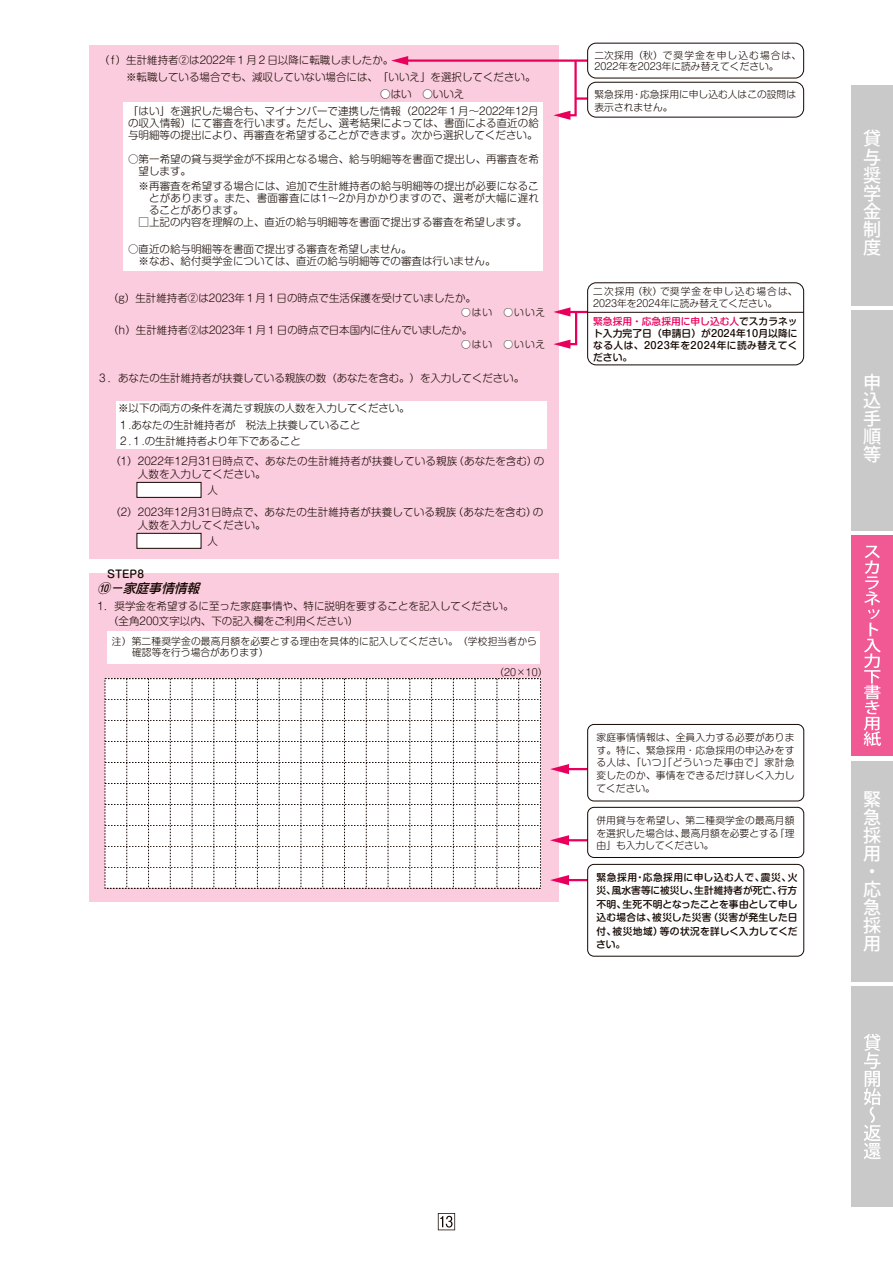
<style>
.page{position:relative;width:893px;height:1263px;background:#fff}
.page>*{position:absolute;margin:0;border:0;box-sizing:border-box;transform-origin:0 0}
.t1{font:500 18px/18px "Koz Go Pro";color:#fff}
.t2{font:italic 500 12.75px "Shin M Go Pro";color:#140700}
.t3{font:300 10.5px/12px "Shin M Go Pro";color:#140700}
.t4{font:500 10.5px "Shin M Go Pro";color:#140700}
.t5{font:300 9.9px/11.7px "Shin M Go Pro";letter-spacing:.015em;color:#140700}
.t6{font:300 9.75px/12.8px "Shin M Go Pro";letter-spacing:.005em;color:#140700}
.t7{font:500 9.75px/13.5px "Shin M Go Pro";letter-spacing:.025em;color:#140700;text-align:justify}
.s1{color:#e9005c}
</style>
<div class="page">
<svg style="left:438px;top:1213px;width:17px;height:17px"></svg>
<div style="left:89px;top:45px;width:470px;height:514px;background:#fbccde"></div>
<div style="left:89px;top:574px;width:470px;height:328px;background:#fbccde"></div>
<div style="left:107px;top:631px;width:433px;height:33px;background:#fff"></div>
<hr style="left:566px;top:839px;width:33px;height:2px;background:#e9005c">
<svg style="left:105px;top:678px;width:435px;height:211px;background:#f3f3f2"></svg>
<hr style="left:566px;top:768px;width:33px;height:2px;background:#e9005c">
<svg style="left:550px;top:764px;width:19px;height:10px"></svg>
<div style="left:588px;top:807px;width:216px;height:50px;background:#fff;border-radius:6px"></div>
<div style="left:587px;top:807px;width:217px;height:51px;border:1px solid #140700;border-radius:6px"></div>
<div style="left:588px;top:724px;width:216px;height:77px;background:#fff;border-radius:6px"></div>
<div style="left:587px;top:724px;width:217px;height:77px;border:1px solid #140700;border-radius:6px"></div>
<svg style="left:550px;top:835px;width:19px;height:10px"></svg>
<hr style="left:566px;top:879px;width:33px;height:2px;background:#e9005c">
<div style="left:588px;top:864px;width:216px;height:92px;background:#fff;border-radius:6px"></div>
<div style="left:587px;top:864px;width:217px;height:92px;border:1px solid #140700;border-radius:6px"></div>
<svg style="left:550px;top:875px;width:19px;height:10px"></svg>
<div style="left:116px;top:401px;width:431px;height:48px;background:#fff"></div>
<div style="left:137px;top:482px;width:64px;height:16px;background:#fff;border:1px solid #140700"></div>
<div style="left:137px;top:533px;width:64px;height:16px;background:#fff;border:1px solid #140700"></div>
<div style="left:124px;top:102px;width:419px;height:169px;background:#fff"></div>
<div style="left:462px;top:308px;width:8px;height:8px;background:#fff;border-radius:50%"></div>
<div style="left:504px;top:308px;width:8px;height:8px;background:#fff;border-radius:50%"></div>
<div style="left:462px;top:340px;width:8px;height:8px;background:#fff;border-radius:50%"></div>
<div style="left:504px;top:340px;width:8px;height:8px;background:#fff;border-radius:50%"></div>
<hr style="left:401px;top:59px;width:187px;height:3px;background:#e9005c">
<svg style="left:391px;top:56px;width:17px;height:9px"></svg>
<div style="left:381px;top:89px;width:9px;height:9px;background:#fff;border-radius:50%"></div>
<div style="left:423px;top:89px;width:9px;height:9px;background:#fff;border-radius:50%"></div>
<svg style="left:553px;top:307px;width:34px;height:42px"></svg>
<div style="left:587px;top:282px;width:217px;height:83px;border:1px solid #140700;border-radius:9px"></div>
<hr style="left:588px;top:312px;width:216px;height:1px;background:#140700">
<svg style="left:553px;top:59px;width:35px;height:61px"></svg>
<div style="left:587px;top:43px;width:217px;height:35px;border:1px solid #140700;border-radius:9px"></div>
<div style="left:587px;top:82px;width:217px;height:35px;border:1px solid #140700;border-radius:9px"></div>
<div style="left:851px;top:85px;width:42px;height:220px;background:#c9c9ca"></div>
<div style="left:851px;top:536px;width:42px;height:220px;background:#f15995"></div>
<div style="left:851px;top:986px;width:42px;height:220px;background:#c9c9ca"></div>
<div style="left:851px;top:761px;width:42px;height:220px;background:#c9c9ca"></div>
<div style="left:851px;top:310px;width:42px;height:220px;background:#c9c9ca"></div>
<svg style="left:864px;top:546px;width:17px;height:200px"></svg>
<svg style="left:864px;top:1034px;width:17px;height:125px"></svg>
<p class="t3" style="left:99px;top:51px;width:438px;line-height:16.5px">（f）生計維持者②は2022年１月２日以降に転職しましたか。<br>　　 ※転職している場合でも、減収していない場合には、「いいえ」を選択してください。</p>
<p class="t3" style="left:380px;top:87px;width:85px">○はい　○いいえ</p>
<p class="t3" style="left:128px;top:104px;width:412px;text-align:justify">「はい」を選択した場合も、マイナンバーで連携した情報（2022年１月～2022年12月の収入情報）にて審査を行います。ただし、選考結果によっては、書面による直近の給与明細等の提出により、再審査を希望することができます。次から選択してください。</p>
<p class="t3" style="left:139px;top:152px;width:402px;text-indent:-10px">○第一希望の貸与奨学金が不採用となる場合、給与明細等を書面で提出し、再審査を希望します。</p>
<p class="t3" style="left:149px;top:179px;width:391px;text-align:justify;text-indent:-10px">※再審査を希望する場合には、追加で生計維持者の給与明細等の提出が必要になることがあります。また、書面審査には1～2か月かかりますので、選考が大幅に遅れることがあります。</p>
<p class="t3" style="left:139px;top:215px;width:390px">□上記の内容を理解の上、直近の給与明細等を書面で提出する審査を希望します。</p>
<p class="t3" style="left:128px;top:242px;width:369px">○直近の給与明細等を書面で提出する審査を希望しません。<br>　※なお、給付奨学金については、直近の給与明細等での審査は行いません。</p>
<p class="t3" style="left:98px;top:291px;width:380px">　（g）生計維持者②は2023年１月１日の時点で生活保護を受けていましたか。</p>
<p class="t6" style="left:461px;top:336px;width:86px">○はい ○いいえ</p>
<p class="t6" style="left:461px;top:305px;width:86px">○はい ○いいえ</p>
<p class="t3" style="left:98px;top:323px;width:376px">　（h）生計維持者②は2023年１月１日の時点で日本国内に住んでいましたか。</p>
<p class="t3" style="left:97px;top:370px;width:428px">３．あなたの生計維持者が扶養している親族の数（あなたを含む。）を入力してください。</p>
<p class="t3" style="left:118px;top:399px;width:293px;line-height:16.5px">※以下の両方の条件を満たす親族の人数を入力してください。<br>１.あなたの生計維持者が　税法上扶養していること<br>２.１.の生計維持者より年下であること</p>
<p class="t3" style="left:110px;top:454px;width:435px">（1）2022年12月31日時点で、あなたの生計維持者が扶養している親族（あなたを含む）の</p>
<p class="t3" style="left:208px;top:483px;width:12px">人</p>
<p class="t3" style="left:138px;top:467px;width:130px">人数を入力してください。</p>
<p class="t3" style="left:110px;top:505px;width:435px">（2）2023年12月31日時点で、あなたの生計維持者が扶養している親族（あなたを含む）の</p>
<p class="t3" style="left:208px;top:534px;width:12px">人</p>
<p class="t3" style="left:138px;top:518px;width:130px">人数を入力してください。</p>
<p class="t4" style="left:107px;top:565px;width:38px">STEP8</p>
<p class="t2" style="left:97px;top:577px;width:108px">⑩－家庭事情情報</p>
<p class="t3" style="left:108px;top:598px;width:407px;line-height:15px;text-indent:-10px">1．奨学金を希望するに至った家庭事情や、特に説明を要することを記入してください。（全角200文字以内、下の記入欄をご利用ください）</p>
<p class="t5" style="left:132px;top:634px;width:406px;text-indent:-20px">注）第二種奨学金の最高月額を必要とする理由を具体的に記入してください。（学校担当者から確認等を行う場合があります）</p>
<p class="t5" style="left:495px;top:665px;width:55px">（20×10）</p>
<p class="t6" style="left:594px;top:48px;width:208px;line-height:11.7px">二次採用（秋）で奨学金を申し込む場合は、<br>2022年を2023年に読み替えてください。</p>
<p class="t6" style="left:594px;top:86px;width:203px;line-height:13.5px">緊急採用・応急採用に申し込む人はこの設問は表示されません。</p>
<p class="t6" style="left:593px;top:284px;width:206px;line-height:12px">二次採用（秋）で奨学金を申し込む場合は、<br>2023年を2024年に読み替えてください。</p>
<p class="t7" style="left:593px;top:314px;width:206px;line-height:12px"><span class="s1">緊急採用・応急採用に申し込む人</span>でスカラネット入力完了日（申請日）が2024年10月以降になる人は、2023年を2024年に読み替えてください。</p>
<p class="t6" style="left:596px;top:730px;width:200px;text-align:justify">家庭事情情報は、全員入力する必要があります。特に、緊急採用・応急採用の申込みをする人は、｢いつ｣｢どういった事由で」家計急変したのか、事情をできるだけ詳しく入力してください。</p>
<p class="t6" style="left:596px;top:813px;width:200px;text-align:justify">併用貸与を希望し、第二種奨学金の最高月額を選択した場合は、最高月額を必要とする「理由」も入力してください。</p>
<p class="t7" style="left:596px;top:869px;width:203px">緊急採用・応急採用に申し込む人で、震災、火災、風水害等に被災し、生計維持者が死亡、行方不明、生死不明となったことを事由として申し込む場合は、被災した災害（災害が発生した日付、被災地域）等の状況を詳しく入力してください。</p>
<h1 class="t1" style="left:863px;top:131px;width:20px">貸</h1>
<h1 class="t1" style="left:863px;top:149px;width:20px">与</h1>
<h1 class="t1" style="left:863px;top:167px;width:20px">奨</h1>
<h1 class="t1" style="left:863px;top:185px;width:20px">学</h1>
<h1 class="t1" style="left:863px;top:203px;width:20px">金</h1>
<h1 class="t1" style="left:863px;top:221px;width:20px">制</h1>
<h1 class="t1" style="left:863px;top:239px;width:20px">度</h1>
<h1 class="t1" style="left:863px;top:374px;width:20px">申</h1>
<h1 class="t1" style="left:863px;top:392px;width:20px">込</h1>
<h1 class="t1" style="left:863px;top:410px;width:20px">手</h1>
<h1 class="t1" style="left:863px;top:428px;width:20px">順</h1>
<h1 class="t1" style="left:863px;top:446px;width:20px">等</h1>
<h1 class="t1" style="left:863px;top:791px;width:19px">緊急採用・応急採用</h1>
</div>
